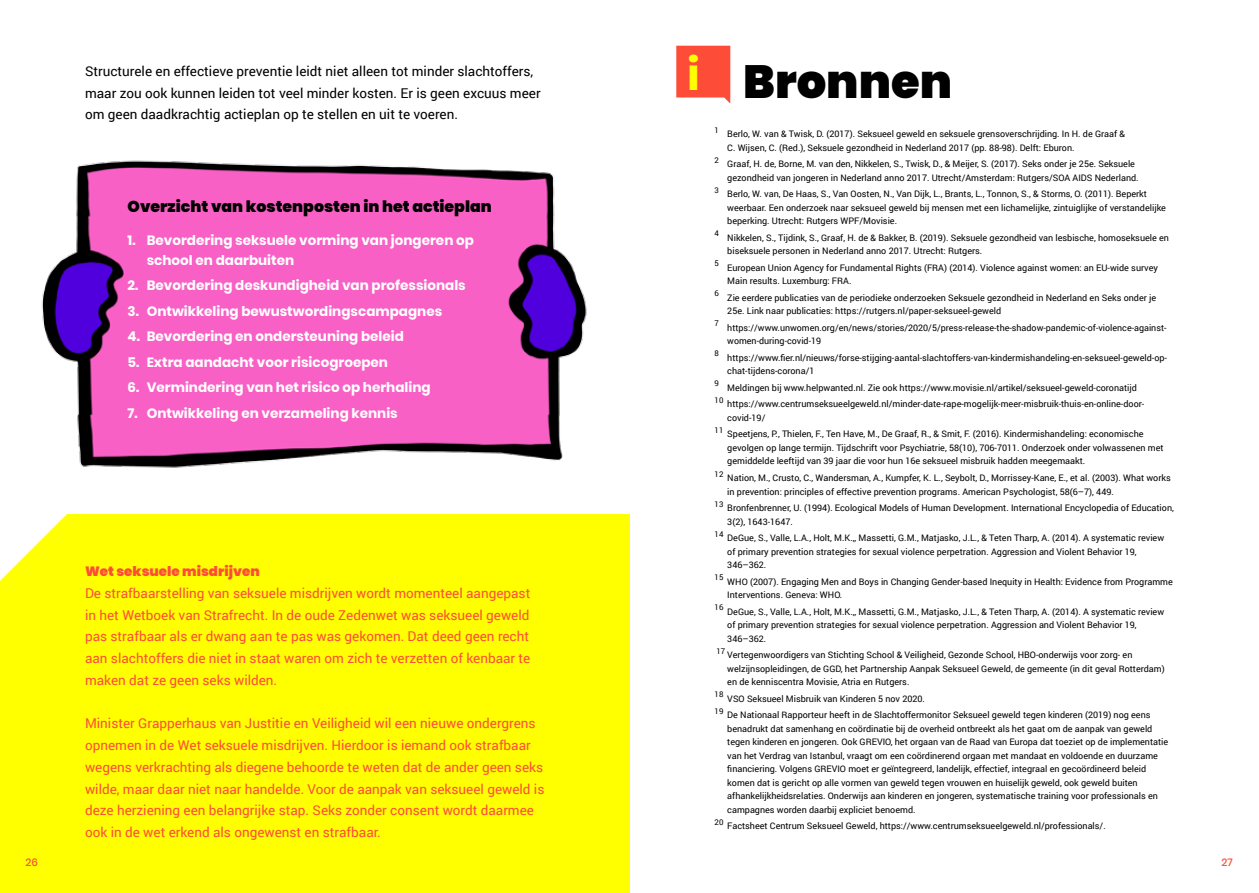
<style>
.page{position:relative;width:1259px;height:893px;background:#fff}
.page>*{position:absolute;margin:0;border:0;box-sizing:border-box;transform-origin:0 0}
.t1{font:900 46.5px "Poppins";color:#000}
.t2{font:700 44.1px "Poppins";color:#ff0}
.t3{font:900 15.75px "Poppins";color:#000}
.t4{font:13.5px/21.8px "Roboto";color:#fd4d38;text-align:justify}
.t5{font:700 13.5px/19.5px "Poppins";color:#fff}
.t6{font:13.5px/21.8px "Roboto";color:#000}
.t7{font:900 13.5px "Poppins";color:#fd4d38}
.t8{font:500 10.5px "Poppins";color:#fd4d38}
.t9{font:9px/13.5px "Roboto";color:#000}
.t10{font:7.8px "Roboto";color:#000}
</style>
<div class="page">
<svg style="left:676px;top:46px;width:54px;height:57px;background:#fd5e4b"></svg>
<div style="left:0;top:467px;width:629px;height:426px;background:#ff0"></div>
<div style="left:0;top:0;width:629px;height:514px;background:#fff"></div>
<svg style="left:0;top:514px;width:67px;height:67px"></svg>
<img style="left:41px;top:160px;width:546px;height:308px">
<h3 class="t6" style="left:85px;top:60px;width:457px">Structurele en effectieve preventie leidt niet alleen tot minder slachtoffers, maar zou ook kunnen leiden tot veel minder kosten. Er is geen excuus meer om geen daadkrachtig actieplan op te stellen en uit te voeren.</h3>
<h3 class="t3" style="left:128px;top:197px;width:366px">Overzicht van kostenposten in het actieplan</h3>
<h3 class="t5" style="left:147px;top:231px;width:329px;text-indent:-19px">1. Bevordering seksuele vorming van jongeren op school en daarbuiten</h3>
<h3 class="t5" style="left:128px;top:276px;width:340px">2. Bevordering deskundigheid van professionals</h3>
<h3 class="t5" style="left:128px;top:301px;width:316px">3. Ontwikkeling bewustwordingscampagnes</h3>
<h3 class="t5" style="left:128px;top:327px;width:278px">4. Bevordering en ondersteuning beleid</h3>
<h3 class="t5" style="left:128px;top:352px;width:262px">5. Extra aandacht voor risicogroepen</h3>
<h3 class="t5" style="left:128px;top:378px;width:304px">6. Vermindering van het risico op herhaling</h3>
<h3 class="t5" style="left:128px;top:403px;width:272px">7. Ontwikkeling en verzameling kennis</h3>
<p class="t8" style="left:26px;top:856px;width:14px">26</p>
<h3 class="t7" style="left:85px;top:563px;width:176px">Wet seksuele misdrijven</h3>
<p class="t4" style="left:85px;top:582px;width:447px">De strafbaarstelling van seksuele misdrijven wordt momenteel aangepast in het Wetboek van Strafrecht. In de oude Zedenwet was seksueel geweld pas strafbaar als er dwang aan te pas was gekomen. Dat deed geen recht aan slachtoffers die niet in staat waren om zich te verzetten of kenbaar te maken dat ze geen seks wilden.</p>
<p class="t4" style="left:85px;top:712px;width:461px;text-align:left">Minister Grapperhaus van Justitie en Veiligheid wil een nieuwe ondergrens opnemen in de Wet seksuele misdrijven. Hierdoor is iemand ook strafbaar wegens verkrachting als diegene behoorde te weten dat de ander geen seks wilde, maar daar niet naar handelde. Voor de aanpak van seksueel geweld is deze herziening een belangrijke stap. Seks zonder consent wordt daarmee ook in de wet erkend als ongewenst en strafbaar.</p>
<h2 class="t2" style="left:687px;top:49px;width:14px">i</h2>
<h1 class="t1" style="left:743px;top:54px;width:210px">Bronnen</h1>
<p class="t10" style="left:714px;top:125px;width:6px">1</p>
<p class="t9" style="left:727px;top:127px;width:399px">Berlo, W. van &amp; Twisk, D. (2017). Seksueel geweld en seksuele grensoverschrijding. In H. de Graaf &amp;<br>C. Wijsen, C. (Red.), Seksuele gezondheid in Nederland 2017 (pp. 88-98). Delft: Eburon.</p>
<p class="t10" style="left:714px;top:155px;width:6px">2</p>
<p class="t9" style="left:727px;top:157px;width:413px">Graaf, H. de, Borne, M. van den, Nikkelen, S., Twisk, D., &amp; Meijer, S. (2017). Seks onder je 25e. Seksuele gezondheid van jongeren in Nederland anno 2017. Utrecht/Amsterdam: Rutgers/SOA AIDS Nederland.</p>
<p class="t10" style="left:714px;top:185px;width:6px">3</p>
<p class="t9" style="left:727px;top:187px;width:440px">Berlo, W. van, De Haas, S., Van Oosten, N., Van Dijk, L., Brants, L., Tonnon, S., &amp; Storms, O. (2011). Beperkt weerbaar. Een onderzoek naar seksueel geweld bij mensen met een lichamelijke, zintuiglijke of verstandelijke beperking. Utrecht: Rutgers WPF/Movisie.</p>
<p class="t10" style="left:714px;top:228px;width:6px">4</p>
<p class="t9" style="left:727px;top:231px;width:443px">Nikkelen, S., Tijdink, S., Graaf, H. de &amp; Bakker, B. (2019). Seksuele gezondheid van lesbische, homoseksuele en biseksuele personen in Nederland anno 2017. Utrecht: Rutgers.</p>
<p class="t10" style="left:714px;top:258px;width:6px">5</p>
<p class="t9" style="left:727px;top:261px;width:432px">European Union Agency for Fundamental Rights (FRA) (2014). Violence against women: an EU-wide survey<br>Main results. Luxemburg: FRA.</p>
<p class="t10" style="left:714px;top:288px;width:6px">6</p>
<p class="t9" style="left:727px;top:291px;width:430px">Zie eerdere publicaties van de periodieke onderzoeken Seksuele gezondheid in Nederland en Seks onder je<br>25e. Link naar publicaties: https://rutgers.nl/paper-seksueel-geweld</p>
<p class="t10" style="left:714px;top:318px;width:6px">7</p>
<p class="t9" style="left:727px;top:321px;width:441px">https://www.unwomen.org/en/news/stories/2020/5/press-release-the-shadow-pandemic-of-violence-against&shy;women-during-covid-19</p>
<p class="t10" style="left:714px;top:348px;width:6px">8</p>
<p class="t9" style="left:727px;top:351px;width:441px">https://www.fier.nl/nieuws/forse-stijging-aantal-slachtoffers-van-kindermishandeling-en-seksueel-geweld-op&shy;chat-tijdens-corona/1</p>
<p class="t10" style="left:714px;top:378px;width:6px">9</p>
<p class="t9" style="left:727px;top:381px;width:411px">Meldingen bij www.helpwanted.nl. Zie ook https://www.movisie.nl/artikel/seksueel-geweld-coronatijd</p>
<p class="t10" style="left:714px;top:395px;width:10px">10</p>
<p class="t9" style="left:727px;top:397px;width:418px">https://www.centrumseksueelgeweld.nl/minder-date-rape-mogelijk-meer-misbruik-thuis-en-online-door&shy;covid-19/</p>
<p class="t10" style="left:714px;top:425px;width:10px">11</p>
<p class="t9" style="left:727px;top:427px;width:438px">Speetjens, P., Thielen, F., Ten Have, M., De Graaf, R., &amp; Smit, F. (2016). Kindermishandeling: economische gevolgen op lange termijn. Tijdschrift voor Psychiatrie, 58(10), 706-7011. Onderzoek onder volwassenen met gemiddelde leeftijd van 39 jaar die voor hun 16e seksueel misbruik hadden meegemaakt.</p>
<p class="t10" style="left:714px;top:468px;width:10px">12</p>
<p class="t9" style="left:727px;top:471px;width:445px">Nation, M., Crusto, C., Wandersman, A., Kumpfer, K. L., Seybolt, D., Morrissey-Kane, E., et al. (2003). What works in prevention: principles of effective prevention programs. American Psychologist, 58(6–7), 449.</p>
<p class="t10" style="left:714px;top:498px;width:10px">13</p>
<p class="t9" style="left:727px;top:501px;width:448px">Bronfenbrenner, U. (1994). Ecological Models of Human Development. International Encyclopedia of Education,<br>3(2), 1643-1647.</p>
<p class="t10" style="left:714px;top:528px;width:10px">14</p>
<p class="t9" style="left:727px;top:531px;width:438px">DeGue, S., Valle, L.A., Holt, M.K.,, Massetti, G.M., Matjasko, J.L., &amp; Teten Tharp, A. (2014). A systematic review of primary prevention strategies for sexual violence perpetration. Aggression and Violent Behavior 19,<br>346–362.</p>
<p class="t10" style="left:714px;top:572px;width:10px">15</p>
<p class="t9" style="left:727px;top:574px;width:447px">WHO (2007). Engaging Men and Boys in Changing Gender-based Inequity in Health: Evidence from Programme<br>Interventions. Geneva: WHO.</p>
<p class="t10" style="left:714px;top:602px;width:10px">16</p>
<p class="t9" style="left:727px;top:604px;width:438px">DeGue, S., Valle, L.A., Holt, M.K.,, Massetti, G.M., Matjasko, J.L., &amp; Teten Tharp, A. (2014). A systematic review of primary prevention strategies for sexual violence perpetration. Aggression and Violent Behavior 19,<br>346–362.</p>
<p class="t10" style="left:716px;top:645px;width:10px">17</p>
<p class="t9" style="left:727px;top:648px;width:439px">Vertegenwoordigers van Stichting School &amp; Veiligheid, Gezonde School, HBO-onderwijs voor zorg- en welzijnsopleidingen, de GGD, het Partnership Aanpak Seksueel Geweld, de gemeente (in dit geval Rotterdam) en de kenniscentra Movisie, Atria en Rutgers.</p>
<p class="t10" style="left:714px;top:689px;width:10px">18</p>
<p class="t9" style="left:727px;top:691px;width:199px">VSO Seksueel Misbruik van Kinderen 5 nov 2020.</p>
<p class="t10" style="left:714px;top:705px;width:10px">19</p>
<p class="t9" style="left:727px;top:708px;width:442px">De Nationaal Rapporteur heeft in de Slachtoffermonitor Seksueel geweld tegen kinderen (2019) nog eens benadrukt dat samenhang en coördinatie bij de overheid ontbreekt als het gaat om de aanpak van geweld tegen kinderen en jongeren. Ook GREVIO, het orgaan van de Raad van Europa dat toeziet op de implementatie van het Verdrag van Istanbul, vraagt om een coördinerend orgaan met mandaat en voldoende en duurzame financiering. Volgens GREVIO moet er geïntegreerd, landelijk, effectief, integraal en gecoördineerd beleid komen dat is gericht op alle vormen van geweld tegen vrouwen en huiselijk geweld, ook geweld buiten afhankelijkheidsrelaties. Onderwijs aan kinderen en jongeren, systematische training voor professionals en campagnes worden daarbij expliciet benoemd.</p>
<p class="t10" style="left:714px;top:816px;width:10px">20</p>
<p class="t9" style="left:727px;top:819px;width:380px">Factsheet Centrum Seksueel Geweld, https://www.centrumseksueelgeweld.nl/professionals/.</p>
<p class="t8" style="left:1221px;top:856px;width:13px">27</p>
</div>
